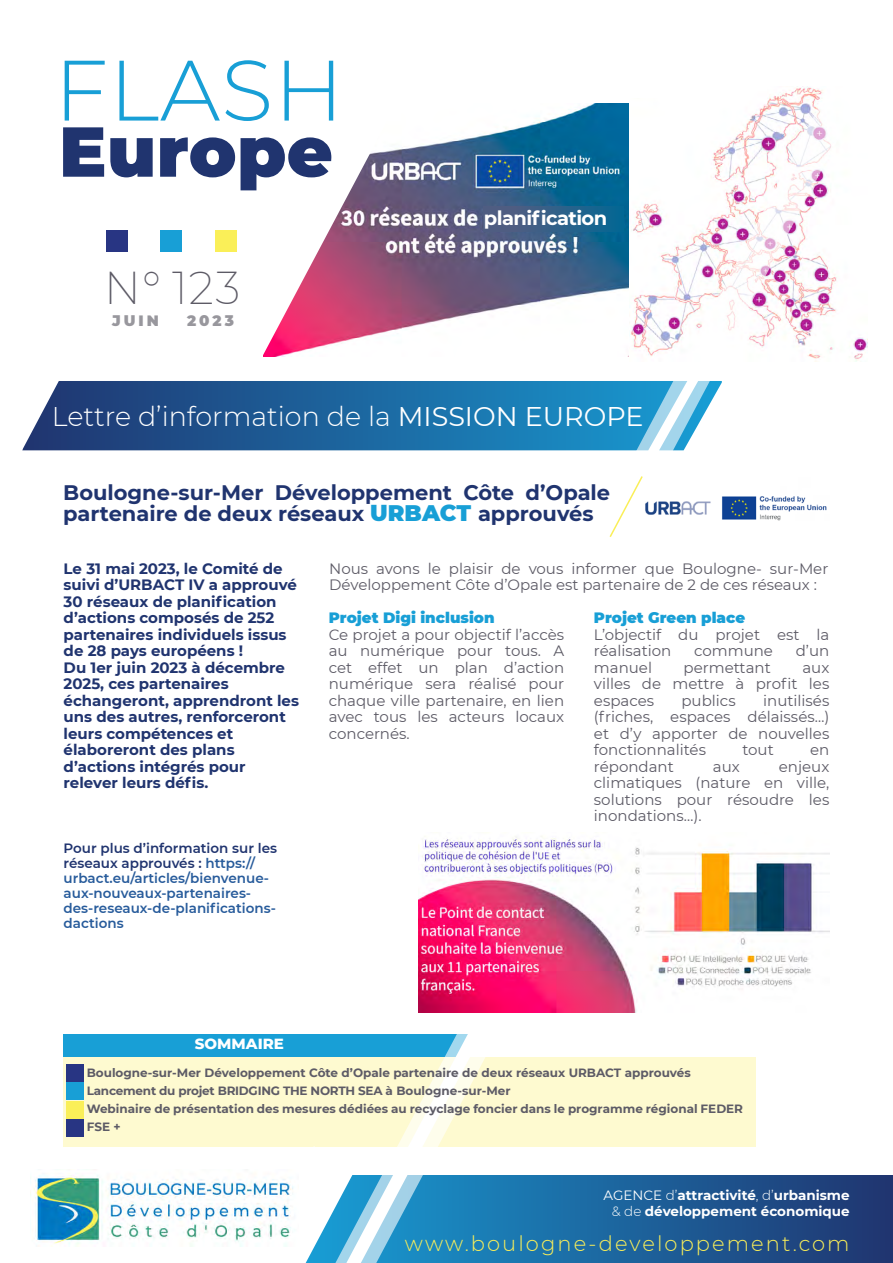
<style>
.page{position:relative;width:893px;height:1263px;background:#fff}
.page>*{position:absolute;margin:0;border:0;box-sizing:border-box;transform-origin:0 0}
.t1{font:300 85.5px "Montserrat";letter-spacing:.01em;color:#189fd6}
.t2{font:900 70.5px "Montserrat";letter-spacing:.005em;color:#20346f}
.t3{font:200 45px "Montserrat";color:#5d5b66}
.t4{font:300 27px "Montserrat";color:#fff}
.t5{font:700 21px/21px "Montserrat";color:#20346f}
.t6{font:300 21px "Montserrat";letter-spacing:.1em;color:#faef58}
.t7{font:700 19.5px "Montserrat";letter-spacing:-.03em;color:#fff}
.t8{font:15px/16.5px "Montserrat";color:#5d5b66;text-align:justify}
.t9{font:700 15px/16.5px "Montserrat";color:#20346f}
.t10{font:900 15px "Montserrat";color:#189fd6}
.t11{font:900 15px "Montserrat";letter-spacing:.2em;color:#98979d}
.t12{font:800 15px "Montserrat";color:#fff}
.t13{font:600 13.5px/15px "Montserrat";color:#275b9b}
.t14{font:700 13.5px/16.5px "Montserrat";color:#fff;text-align:right}
.t15{font:700 12px/18px "Montserrat";color:#5d5b66}
.s1{font-weight:400}
.s2{font-weight:900;font-size:22.5px;color:#189fd6}
.s3{color:#20346f}
.s4{font-weight:300}
</style>
<div class="page">
<img style="left:451px;top:104px;width:178px;height:252px">
<div style="left:63px;top:1034px;width:407px;height:23px;background:#189fd6"></div>
<div style="left:64px;top:1057px;width:692px;height:89px;background:#fefad0"></div>
<svg style="left:523px;top:1176px;width:370px;height:87px;background:#1d558f"></svg>
<svg style="left:263px;top:141px;width:188px;height:216px"></svg>
<div style="left:106px;top:230px;width:22px;height:22px;background:#283583"></div>
<div style="left:160px;top:230px;width:22px;height:22px;background:#189fd6"></div>
<div style="left:215px;top:230px;width:22px;height:22px;background:#faef58"></div>
<svg style="left:70px;top:381px;width:559px;height:69px;background:#1c659e"></svg>
<svg style="left:629px;top:86px;width:239px;height:365px"></svg>
<svg style="left:22px;top:381px;width:48px;height:70px"></svg>
<img style="left:33px;top:1175px;width:219px;height:71px">
<svg style="left:500px;top:1012px;width:23px;height:251px"></svg>
<svg style="left:252px;top:1012px;width:248px;height:251px"></svg>
<div style="left:614px;top:59px;width:101px;height:39px;background:#fff"></div>
<img style="left:645px;top:496px;width:182px;height:25px">
<img style="left:418px;top:836px;width:411px;height:176px">
<svg style="left:609px;top:476px;width:34px;height:61px"></svg>
<div style="left:484px;top:206px;width:139px;height:25px;background:linear-gradient(to right,#5c5b7f,#066693)"></div>
<div style="left:67px;top:1064px;width:17px;height:17px;background:#283583"></div>
<div style="left:67px;top:1083px;width:17px;height:17px;background:#189fd6"></div>
<div style="left:67px;top:1101px;width:17px;height:17px;background:#faef58"></div>
<div style="left:67px;top:1119px;width:17px;height:18px;background:#283583"></div>
<h1 class="t1" style="left:54px;top:32px;width:291px">FLASH</h1>
<h2 class="t2" style="left:59px;top:99px;width:275px">Europe</h2>
<h3 class="t3" style="left:104px;top:257px;width:138px">N° 123</h3>
<p class="t11" style="left:112px;top:310px;width:48px">JUIN</p>
<p class="t11" style="left:187px;top:310px;width:48px">2023</p>
<h3 class="t7" style="left:484px;top:204px;width:125px">planification</h3>
<h3 class="t4" style="left:52px;top:398px;width:593px">Lettre d’information de la <span class="s1">MISSION EUROPE</span></h3>
<h3 class="t5" style="left:63px;top:481px;width:548px">Boulogne-sur-Mer Développement Côte d’Opale partenaire de deux réseaux <span class="s2">URBACT</span> approuvés</h3>
<p class="t9" style="left:64px;top:560px;width:237px">Le 31 mai 2023, le Comité de suivi d’URBACT IV a approuvé<br>30 réseaux de planification d’actions composés de 252 partenaires individuels issus de 28 pays européens !<br>Du 1er juin 2023 à décembre<br>2025, ces partenaires échangeront, apprendront les uns des autres, renforceront leurs compétences et élaboreront des plans d’actions intégrés pour relever leurs défis.</p>
<p class="t13" style="left:64px;top:840px;width:215px"><span class="s3">Pour plus d’information sur les réseaux approuvés :</span> https:// urbact.eu/articles/bienvenue&shy;aux-nouveaux-partenaires&shy;des-reseaux-de-planifications&shy;dactions</p>
<p class="t8" style="left:329px;top:560px;width:501px">Nous avons le plaisir de vous informer que Boulogne- sur-Mer<br>Développement Côte d’Opale est partenaire de 2 de ces réseaux :</p>
<p class="t10" style="left:329px;top:607px;width:167px">Projet Digi inclusion</p>
<p class="t8" style="left:329px;top:626px;width:237px">Ce projet a pour objectif l’accès au numérique pour tous. A cet effet un plan d’action numérique sera réalisé pour chaque ville partenaire, en lien avec tous les acteurs locaux concernés.</p>
<p class="t10" style="left:594px;top:607px;width:153px">Projet Green place</p>
<p class="t8" style="left:594px;top:626px;width:237px">L’objectif du projet est la réalisation</p>
<p class="t8" style="left:694px;top:642px;width:80px">commune</p>
<p class="t8" style="left:796px;top:642px;width:35px">d’un</p>
<p class="t8" style="left:594px;top:659px;width:60px">manuel</p>
<p class="t8" style="left:684px;top:659px;width:89px">permettant</p>
<p class="t8" style="left:594px;top:659px;width:237px;text-indent:208px">aux villes de mettre à profit les espaces</p>
<p class="t8" style="left:594px;top:692px;width:237px;text-indent:169px">inutilisés (friches, espaces délaissés…) et d’y apporter de nouvelles fonctionnalités</p>
<p class="t8" style="left:681px;top:692px;width:56px">publics</p>
<p class="t8" style="left:742px;top:741px;width:33px">tout</p>
<p class="t8" style="left:810px;top:741px;width:21px">en</p>
<p class="t8" style="left:594px;top:758px;width:237px;text-indent:185px">enjeux climatiques (nature en ville, solutions pour résoudre les inondations…).</p>
<p class="t8" style="left:594px;top:758px;width:81px">répondant</p>
<p class="t8" style="left:713px;top:758px;width:28px">aux</p>
<p class="t12" style="left:195px;top:1032px;width:91px">SOMMAIRE</p>
<p class="t15" style="left:87px;top:1063px;width:658px">Boulogne-sur-Mer Développement Côte d’Opale partenaire de deux réseaux URBACT approuvés Lancement du projet BRIDGING THE NORTH SEA à Boulogne-sur-Mer<br>Webinaire de présentation des mesures dédiées au recyclage foncier dans le programme régional FEDER FSE +</p>
<p class="t14" style="left:603px;top:1186px;width:248px"><span class="s1">AGENCE</span> <span class="s4">d’</span>attractivité<span class="s4">, d’</span>urbanisme <span class="s4">&amp; de</span> développement économique</p>
<h3 class="t6" style="left:405px;top:1230px;width:446px">www.boulogne-developpement.com</h3>
</div>
